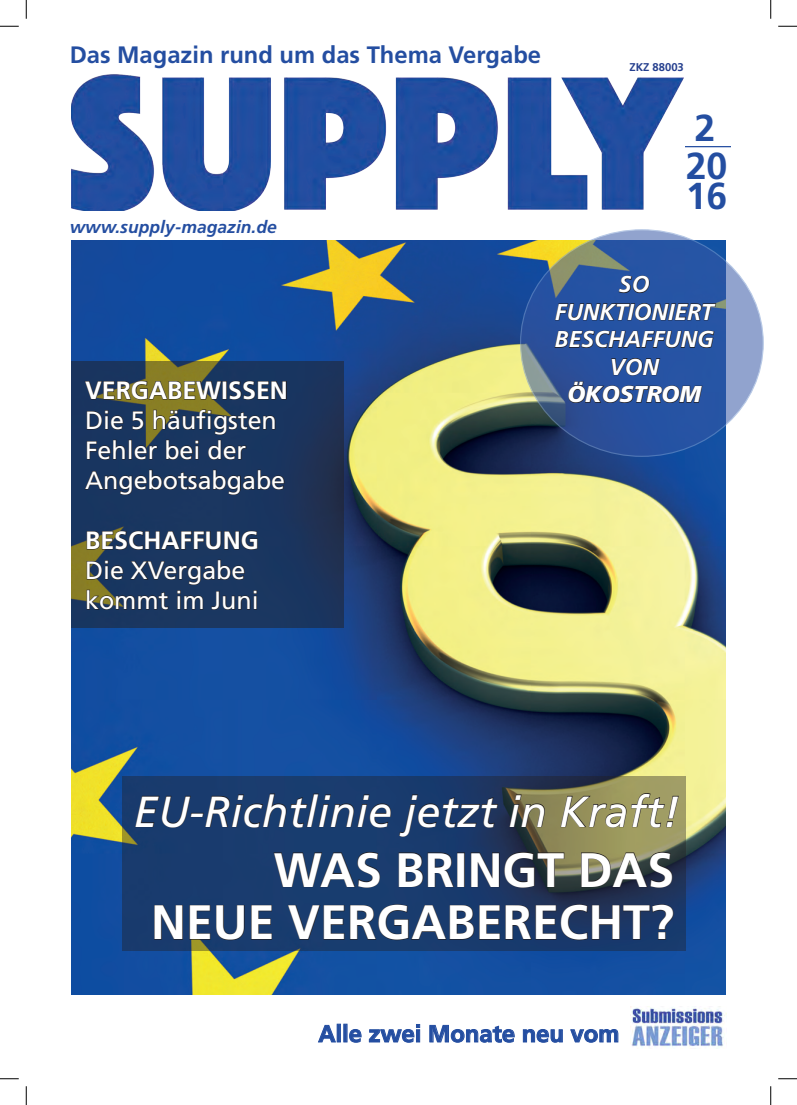
<style>
.page{position:relative;width:797px;height:1105px;background:#fff}
.page>*{position:absolute;margin:0;border:0;box-sizing:border-box;transform-origin:0 0}
.t1{font:700 48.25px/52.5px "Frutiger LT Com";color:#fff;text-align:right}
.t2{font:italic 43.38px "Frutiger LT Com";color:#fff}
.t3{font:700 37.5px/30px "Frutiger LT Com";color:#244ea1}
.t4{font:25px/30px "Frutiger LT Com";color:#fff}
.t5{font:700 25px "Frutiger LT Com";color:#fff}
.t6{font:700 23.75px "Frutiger LT Std";color:#244ea1}
.t7{font:700 23.75px "Frutiger LT Com";color:#244ea1}
.t8{font:italic 700 22.88px/27.5px "Frutiger LT Com";color:#fff;text-align:center}
.t9{font:italic 900 22.88px/27.5px "Frutiger LT Com";color:#fff;text-align:center}
.t10{font:italic 700 17.5px "Frutiger LT Std";color:#244ea1}
.t11{font:700 11.25px "Frutiger LT Std";color:#253f8e}
.s1{font-weight:700}
</style>
<div class="page">
<img style="left:71px;top:241px;width:654px;height:753px">
<svg style="left:318px;top:1025px;width:18px;height:17px"></svg>
<div style="left:337px;top:1024px;width:3px;height:18px;border:1px solid #244ea1"></div>
<svg style="left:349px;top:1029px;width:13px;height:14px"></svg>
<svg style="left:369px;top:1024px;width:50px;height:19px"></svg>
<svg style="left:429px;top:1025px;width:86px;height:18px"></svg>
<svg style="left:522px;top:1029px;width:41px;height:14px"></svg>
<svg style="left:570px;top:1029px;width:48px;height:14px"></svg>
<img style="left:630px;top:1007px;width:97px;height:41px">
<img style="left:71px;top:74px;width:613px;height:137px">
<hr style="left:685px;top:146px;width:46px;height:1px;background:#244ea1">
<svg style="left:71px;top:361px;width:272px;height:267px;background:#223958"></svg>
<svg style="left:85px;top:381px;width:137px;height:19px;background:#4f5030"></svg>
<div style="left:223px;top:381px;width:3px;height:18px;border:1px solid #231f20"></div>
<svg style="left:229px;top:381px;width:58px;height:19px"></svg>
<svg style="left:87px;top:409px;width:188px;height:51px;background:#22364f"></svg>
<svg style="left:85px;top:470px;width:200px;height:25px;background:#1b3051"></svg>
<svg style="left:86px;top:531px;width:172px;height:19px;background:#243448"></svg>
<svg style="left:86px;top:560px;width:171px;height:50px;background:#22364f"></svg>
<svg style="left:520px;top:230px;width:243px;height:226px;background:#4065a4"></svg>
<svg style="left:618px;top:275px;width:31px;height:18px"></svg>
<svg style="left:555px;top:303px;width:161px;height:18px;background:#25437b"></svg>
<svg style="left:554px;top:330px;width:160px;height:18px;background:#24437b"></svg>
<svg style="left:568px;top:358px;width:134px;height:45px;background:#26498b"></svg>
<svg style="left:122px;top:776px;width:563px;height:174px;background:#2b4566"></svg>
<svg style="left:273px;top:852px;width:107px;height:36px;background:#1a3862"></svg>
<svg style="left:398px;top:852px;width:56px;height:35px;background:#1a355f"></svg>
<div style="left:457px;top:853px;width:7px;height:34px;border:1px solid #231f20"></div>
<svg style="left:470px;top:852px;width:94px;height:36px;background:#29364b"></svg>
<svg style="left:581px;top:852px;width:91px;height:36px;background:#484e47"></svg>
<svg style="left:154px;top:905px;width:29px;height:35px"></svg>
<svg style="left:189px;top:905px;width:21px;height:35px"></svg>
<svg style="left:216px;top:905px;width:29px;height:35px"></svg>
<svg style="left:251px;top:905px;width:21px;height:35px"></svg>
<svg style="left:288px;top:904px;width:385px;height:36px;background:#1b355e"></svg>
<svg style="left:135px;top:793px;width:256px;height:35px;background:#1a3762"></svg>
<svg style="left:399px;top:794px;width:99px;height:43px;background:#1a355f"></svg>
<svg style="left:509px;top:794px;width:36px;height:33px"></svg>
<svg style="left:560px;top:793px;width:118px;height:35px;background:#888454"></svg>
<svg style="left:0;top:25px;width:19px;height:2px"></svg>
<svg style="left:778px;top:25px;width:19px;height:2px"></svg>
<svg style="left:0;top:1078px;width:19px;height:1px"></svg>
<svg style="left:778px;top:1078px;width:19px;height:1px"></svg>
<svg style="left:25px;top:0;width:2px;height:19px"></svg>
<svg style="left:25px;top:1086px;width:2px;height:19px"></svg>
<svg style="left:770px;top:0;width:1px;height:19px"></svg>
<svg style="left:770px;top:1086px;width:1px;height:19px"></svg>
<p class="t6" style="left:70px;top:41px;width:473px">Das Magazin rund um das Thema Vergabe</p>
<p class="t11" style="left:629px;top:60px;width:56px">ZKZ 88003</p>
<p class="t10" style="left:70px;top:216px;width:209px">www.supply-magazin.de</p>
<p class="t5" style="left:85px;top:375px;width:204px">VERGABEWISSEN</p>
<p class="t4" style="left:85px;top:405px;width:202px">Die 5 häufigsten<br>Fehler bei der<br>Angebotsabgabe</p>
<p class="t5" style="left:85px;top:525px;width:175px">BESCHAFFUNG</p>
<p class="t4" style="left:85px;top:555px;width:175px">Die XVergabe kommt im Juni</p>
<p class="t3" style="left:694px;top:113px;width:22px">2</p>
<p class="t3" style="left:685px;top:151px;width:43px">20<br>16</p>
<p class="t8" style="left:554px;top:270px;width:160px">SO<br>FUNKTIONIERT<br>BESCHAFFUNG</p>
<p class="t9" style="left:567px;top:353px;width:135px"><span class="s1">VON<br></span>ÖKOSTROM</p>
<p class="t2" style="left:134px;top:785px;width:547px">EU-Richtlinie jetzt in Kraft!</p>
<p class="t1" style="left:151px;top:843px;width:524px">WAS BRINGT DAS<br>NEUE VERGABERECHT?</p>
<p class="t7" style="left:318px;top:1019px;width:302px">Alle zwei Monate neu vom</p>
</div>
